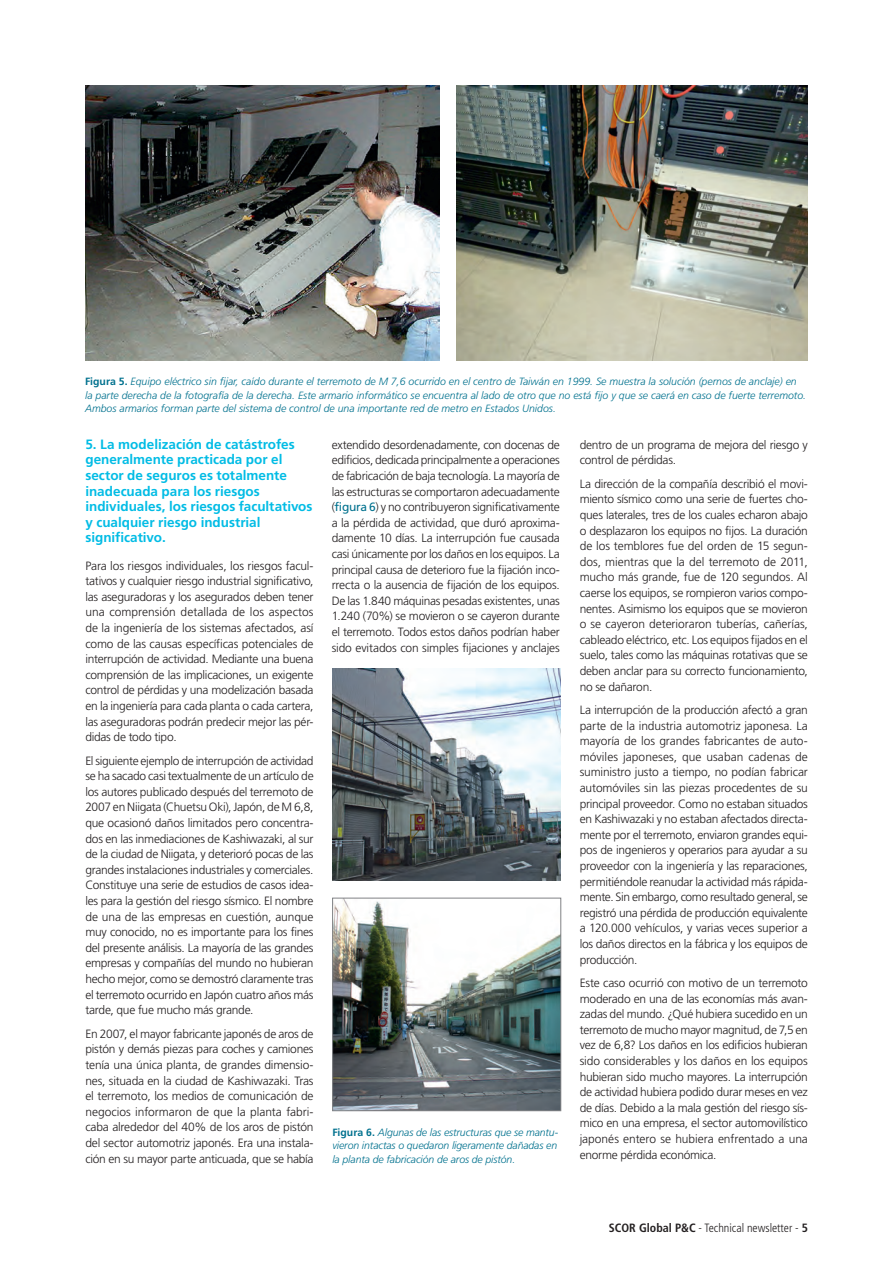
<style>
.page{position:relative;width:893px;height:1263px;background:#fff}
.page>*{position:absolute;margin:0;border:0;box-sizing:border-box;transform-origin:0 0}
.t1{font:700 13.5px/15.6px "Frutiger LT Std";color:#02bce5}
.t2{font:300 12px/15.6px "Frutiger LT Std";letter-spacing:-.02em;color:#231f20;text-align:justify}
.t3{font:300 condensed 12px "Frutiger LT Std";color:#231f20}
.t4{font:italic 300 10.5px/13.5px "Frutiger LT Std";color:#00718e}
.s1{font-weight:700;font-style:normal}
.s2{font-weight:400;color:#00718e}
.s3{font-weight:700}
</style>
<div class="page">
<img style="left:85px;top:85px;width:354px;height:275px">
<img style="left:456px;top:85px;width:352px;height:275px">
<img style="left:334px;top:900px;width:225px;height:209px">
<div style="left:332px;top:898px;width:229px;height:213px;border:1px solid #808285"></div>
<img style="left:332px;top:668px;width:229px;height:213px">
<p class="t4" style="left:85px;top:376px;width:723px"><span class="s1">Figura 5.</span> Equipo eléctrico sin fijar, caído durante el terremoto de M 7,6 ocurrido en el centro de Taiwán en 1999. Se muestra la solución (pernos de anclaje) en la parte derecha de la fotografía de la derecha. Este armario informático se encuentra al lado de otro que no está fijo y que se caerá en caso de fuerte terremoto.<br>Ambos armarios forman parte del sistema de control de una importante red de metro en Estados Unidos.</p>
<p class="t1" style="left:85px;top:437px;width:229px">5. La modelización de catástrofes generalmente practicada por el sector de seguros es totalmente inadecuada para los riesgos individuales, los riesgos facultativos y cualquier riesgo industrial significativo.</p>
<p class="t2" style="left:85px;top:558px;width:230px">Para los riesgos individuales, los riesgos facul&shy;tativos y cualquier riesgo industrial significativo, las aseguradoras y los asegurados deben tener una comprensión detallada de los aspectos de la ingeniería de los sistemas afectados, así como de las causas específicas potenciales de interrupción de actividad. Mediante una buena comprensión de las implicaciones, un exigente control de pérdidas y una modelización basada en la ingeniería para cada planta o cada cartera, las aseguradoras podrán predecir mejor las pér&shy;didas de todo tipo.</p>
<p class="t2" style="left:85px;top:753px;width:230px">El siguiente ejemplo de interrupción de actividad se ha sacado casi textualmente de un artículo de los autores publicado después del terremoto de 2007 en Niigata (Chuetsu Oki), Japón, de M 6,8, que ocasionó daños limitados pero concentra&shy;dos en las inmediaciones de Kashiwazaki, al sur de la ciudad de Niigata, y deterioró pocas de las grandes instalaciones industriales y comerciales.<br>Constituye una serie de estudios de casos idea&shy;les para la gestión del riesgo sísmico. El nombre de una de las empresas en cuestión, aunque muy conocido, no es importante para los fines del presente análisis. La mayoría de las grandes empresas y compañías del mundo no hubieran hecho mejor, como se demostró claramente tras el terremoto ocurrido en Japón cuatro años más tarde, que fue mucho más grande.</p>
<p class="t2" style="left:85px;top:1026px;width:230px">En 2007, el mayor fabricante japonés de aros de pistón y demás piezas para coches y camiones tenía una única planta, de grandes dimensio&shy;nes, situada en la ciudad de Kashiwazaki. Tras el terremoto, los medios de comunicación de negocios informaron de que la planta fabri&shy;caba alrededor del 40% de los aros de pistón del sector automotriz japonés. Era una instala&shy;ción en su mayor parte anticuada, que se había</p>
<p class="t2" style="left:580px;top:437px;width:230px">dentro de un programa de mejora del riesgo y control de pérdidas.</p>
<p class="t2" style="left:580px;top:476px;width:230px">La dirección de la compañía describió el movi&shy;miento sísmico como una serie de fuertes cho&shy;ques laterales, tres de los cuales echaron abajo o desplazaron los equipos no fijos. La duración de los temblores fue del orden de 15 segun&shy;dos, mientras que la del terremoto de 2011, mucho más grande, fue de 120 segundos. Al caerse los equipos, se rompieron varios compo&shy;nentes. Asimismo los equipos que se movieron o se cayeron deterioraron tuberías, cañerías, cableado eléctrico, etc. Los equipos fijados en el suelo, tales como las máquinas rotativas que se deben anclar para su correcto funcionamiento, no se dañaron.</p>
<p class="t2" style="left:580px;top:702px;width:230px">La interrupción de la producción afectó a gran parte de la industria automotriz japonesa. La mayoría de los grandes fabricantes de auto&shy;móviles japoneses, que usaban cadenas de suministro justo a tiempo, no podían fabricar automóviles sin las piezas procedentes de su principal proveedor. Como no estaban situados en Kashiwazaki y no estaban afectados directa&shy;mente por el terremoto, enviaron grandes equi&shy;pos de ingenieros y operarios para ayudar a su proveedor con la ingeniería y las reparaciones, permitiéndole reanudar la actividad más rápida&shy;mente. Sin embargo, como resultado general, se registró una pérdida de producción equivalente a 120.000 vehículos, y varias veces superior a los daños directos en la fábrica y los equipos de producción.</p>
<p class="t2" style="left:580px;top:975px;width:230px">Este caso ocurrió con motivo de un terremoto moderado en una de las economías más avan&shy;zadas del mundo. ¿Qué hubiera sucedido en un terremoto de mucho mayor magnitud, de 7,5 en vez de 6,8? Los daños en los edificios hubieran sido considerables y los daños en los equipos hubieran sido mucho mayores. La interrupción de actividad hubiera podido durar meses en vez de días. Debido a la mala gestión del riesgo sís&shy;mico en una empresa, el sector automovilístico japonés entero se hubiera enfrentado a una enorme pérdida económica.</p>
<p class="t2" style="left:332px;top:437px;width:230px">extendido desordenadamente, con docenas de edificios, dedicada principalmente a operaciones de fabricación de baja tecnología. La mayoría de las estructuras se comportaron adecuadamente (<span class="s2">figura 6</span>) y no contribuyeron significativamente a la pérdida de actividad, que duró aproxima&shy;damente 10 días. La interrupción fue causada casi únicamente por los daños en los equipos. La principal causa de deterioro fue la fijación inco&shy;rrecta o la ausencia de fijación de los equipos.<br>De las 1.840 máquinas pesadas existentes, unas 1.240 (70%) se movieron o se cayeron durante el terremoto. Todos estos daños podrían haber sido evitados con simples fijaciones y anclajes</p>
<p class="t4" style="left:332px;top:1126px;width:227px;text-align:justify"><span class="s1">Figura 6.</span> Algunas de las estructuras que se mantu&shy;vieron intactas o quedaron ligeramente dañadas en la planta de fabricación de aros de pistón.</p>
<p class="t3" style="left:609px;top:1220px;width:201px"><span class="s3">SCOR Global P&amp;C</span> - Technical newsletter - <span class="s3">5</span></p>
</div>
